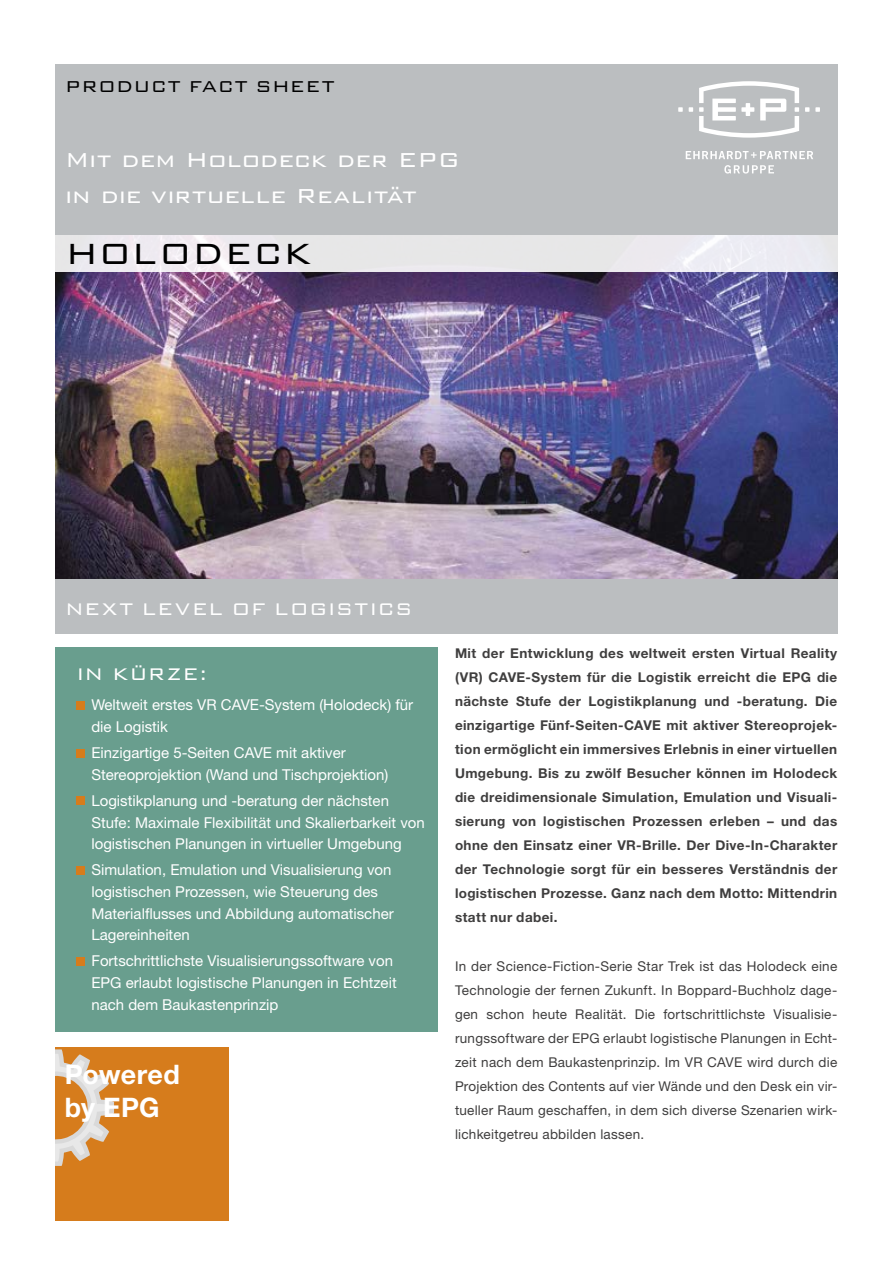
<style>
.page{position:relative;width:893px;height:1263px;background:#fff}
.page>*{position:absolute;margin:0;border:0;box-sizing:border-box;transform-origin:0 0}
.t1{font:300 39px "Bank Gothic BT";letter-spacing:.015em;color:#000}
.t2{font:300 27px/36px "Bank Gothic BT";letter-spacing:.02em;color:#fff}
.t3{font:700 26.85px/32.2px "Helvetica Neue";letter-spacing:.01em;color:#fff}
.t4{font:300 22.5px "Bank Gothic BT";letter-spacing:.035em;color:#fff}
.t5{font:300 21px "Bank Gothic BT";letter-spacing:.03em;color:#000}
.t6{font:15px/21.8px "Helvetica Neue";color:#fff}
.t7{font:700 13.5px/24px "Helvetica Neue";letter-spacing:.03em;color:#3f3e3e;text-align:justify}
.t8{font:13.5px/24px "Helvetica Neue";letter-spacing:.02em;color:#3f3e3e;text-align:justify}
</style>
<div class="page">
<div style="left:55px;top:647px;width:383px;height:384px;background:#699e8e"></div>
<div style="left:77px;top:701px;width:8px;height:9px;background:#d67c1c"></div>
<div style="left:77px;top:749px;width:8px;height:8px;background:#d67c1c"></div>
<div style="left:77px;top:797px;width:8px;height:8px;background:#d67c1c"></div>
<div style="left:77px;top:866px;width:8px;height:9px;background:#d67c1c"></div>
<div style="left:77px;top:957px;width:8px;height:9px;background:#d67c1c"></div>
<div style="left:55px;top:64px;width:783px;height:570px;background:#bbbec0"></div>
<img style="left:55px;top:272px;width:783px;height:307px">
<div style="left:55px;top:236px;width:783px;height:36px;background:#ebe9ee"></div>
<div style="left:55px;top:1047px;width:174px;height:173px;background:#d67c1c"></div>
<svg style="left:55px;top:1049px;width:60px;height:117px"></svg>
<svg style="left:689px;top:107px;width:4px;height:5px"></svg>
<svg style="left:678px;top:107px;width:5px;height:5px"></svg>
<svg style="left:815px;top:107px;width:5px;height:5px"></svg>
<svg style="left:805px;top:107px;width:4px;height:5px"></svg>
<svg style="left:699px;top:81px;width:100px;height:57px"></svg>
<svg style="left:724px;top:165px;width:50px;height:9px"></svg>
<svg style="left:686px;top:151px;width:127px;height:8px"></svg>
<h3 class="t5" style="left:65px;top:76px;width:271px">PRODUCT FACT SHEET</h3>
<h2 class="t2" style="left:65px;top:141px;width:396px">Mit dem Holodeck der EPG in die virtuelle Realität</h2>
<h1 class="t1" style="left:65px;top:233px;width:248px">HOLODECK</h1>
<h3 class="t4" style="left:65px;top:597px;width:349px">NEXT LEVEL OF LOGISTICS</h3>
<h3 class="t4" style="left:77px;top:662px;width:132px">IN KÜRZE:</h3>
<p class="t6" style="left:91px;top:694px;width:323px">Weltweit erstes VR CAVE-System (Holodeck) für die Logistik</p>
<p class="t6" style="left:91px;top:742px;width:299px">Einzigartige 5-Seiten CAVE mit aktiver<br>Stereoprojektion (Wand und Tischprojektion)</p>
<p class="t6" style="left:91px;top:789px;width:335px">Logistikplanung und -beratung der nächsten<br>Stufe: Maximale Flexibilität und Skalierbarkeit von logistischen Planungen in virtueller Umgebung</p>
<p class="t6" style="left:91px;top:859px;width:304px">Simulation, Emulation und Visualisierung von logistischen Prozessen, wie Steuerung des Materialflusses und Abbildung automatischer Lagereinheiten</p>
<p class="t6" style="left:91px;top:950px;width:307px">Fortschrittlichste Visualisierungssoftware von<br>EPG erlaubt logistische Planungen in Echtzeit nach dem Baukastenprinzip</p>
<h3 class="t3" style="left:65px;top:1058px;width:117px">Powered by EPG</h3>
<p class="t7" style="left:455px;top:641px;width:384px">Mit der Entwicklung des weltweit ersten Virtual Reality (VR) CAVE-System für die Logistik erreicht die EPG die nächste Stufe der Logistikplanung und -beratung. Die einzigartige Fünf-Seiten-CAVE mit aktiver Stereoprojek&shy;tion ermöglicht ein immersives Erlebnis in einer virtuellen Umgebung. Bis zu zwölf Besucher können im Holodeck die dreidimensionale Simulation, Emulation und Visuali&shy;sierung von logistischen Prozessen erleben – und das ohne den Einsatz einer VR-Brille. Der Dive-In-Charakter der Technologie sorgt für ein besseres Verständnis der logistischen Prozesse. Ganz nach dem Motto: Mittendrin statt nur dabei.</p>
<p class="t8" style="left:455px;top:954px;width:384px">In der Science-Fiction-Serie Star Trek ist das Holodeck eine Technologie der fernen Zukunft. In Boppard-Buchholz dage&shy;gen schon heute Realität. Die fortschrittlichste Visualisie&shy;rungssoftware der EPG erlaubt logistische Planungen in Echt&shy;zeit nach dem Baukastenprinzip. Im VR CAVE wird durch die Projektion des Contents auf vier Wände und den Desk ein vir&shy;tueller Raum geschaffen, in dem sich diverse Szenarien wirk&shy;lichkeitgetreu abbilden lassen.</p>
</div>
